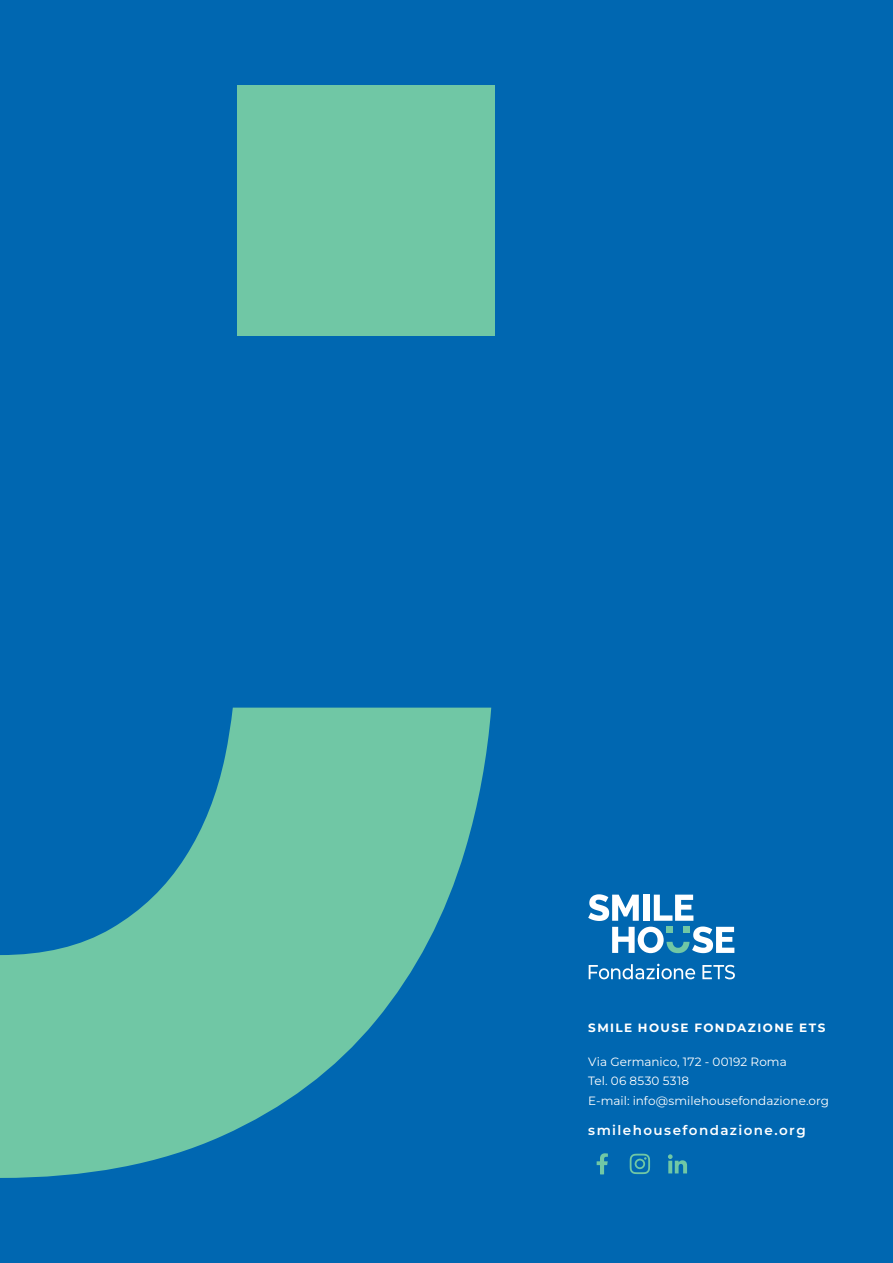
<style>
.page{position:relative;width:893px;height:1263px;background:#0067b1}
.page>*{position:absolute;margin:0;border:0;box-sizing:border-box;transform-origin:0 0}
.t1{font:600 13.5px "Montserrat";letter-spacing:.105em;color:#fff}
.t2{font:12px/19.5px "Montserrat";letter-spacing:.005em;color:#fff}
.t3{font:700 12px "Montserrat";letter-spacing:.12em;color:#fff}
</style>
<div class="page">
<svg style="left:630px;top:1154px;width:20px;height:20px"></svg>
<svg style="left:668px;top:1154px;width:19px;height:19px"></svg>
<svg style="left:597px;top:1153px;width:11px;height:21px"></svg>
<svg style="left:589px;top:964px;width:106px;height:15px"></svg>
<svg style="left:702px;top:965px;width:33px;height:14px"></svg>
<svg style="left:588px;top:894px;width:146px;height:59px"></svg>
<svg style="left:0;top:708px;width:491px;height:470px;fill:#70c7a5"></svg>
<div style="left:237px;top:85px;width:257px;height:250px;background:#70c7a5"></div>
<p class="t3" style="left:588px;top:1019px;width:239px">SMILE HOUSE FONDAZIONE ETS</p>
<p class="t2" style="left:588px;top:1051px;width:242px">Via Germanico, 172 - 00192 Roma<br>Tel. 06 8530 5318<br>E-mail: info@smilehousefondazione.org</p>
<p class="t1" style="left:588px;top:1121px;width:219px">smilehousefondazione.org</p>
</div>
